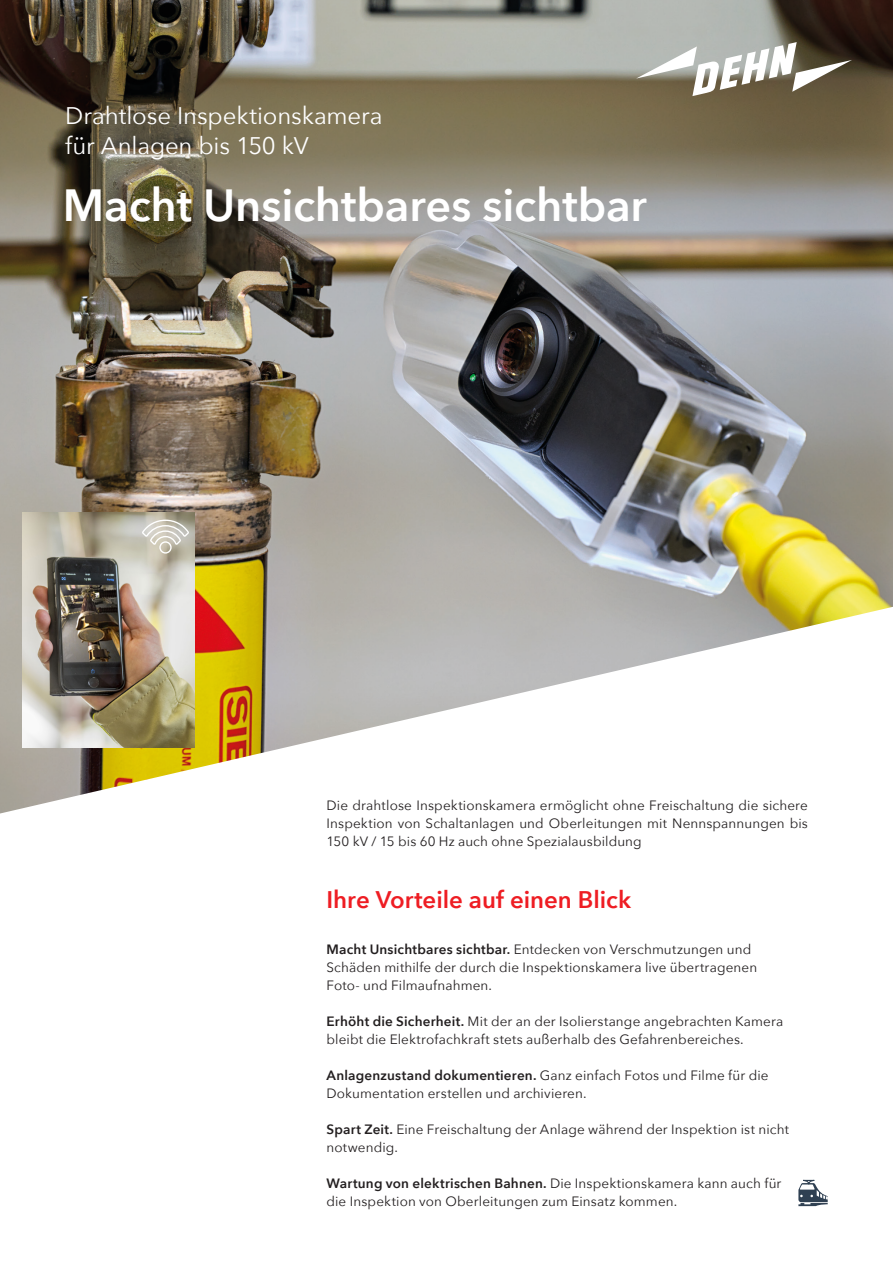
<style>
.page{position:relative;width:893px;height:1263px;background:#fff}
.page>*{position:absolute;margin:0;border:0;box-sizing:border-box;transform-origin:0 0}
.Title_Head_30_36pt{font:600 45px "Avenir Next";color:#fff}
.Title_Subhead_16_20pt{font:24px/30px "Avenir Next";letter-spacing:-.005em;color:#fff}
.Head_16_20pt_Red{font:600 24px "Avenir Next";color:#ee1d23}
.Copy{font:13.5px/18px "Avenir Next";letter-spacing:.01em;color:#231f20}
.Copy_9_12pt{font:13.5px/18px "Avenir Next";letter-spacing:.01em;color:#231f20;text-align:justify}
.s1{font-weight:600}
</style>
<div class="page">
<img style="left:0;top:0;width:893px;height:813px">
<svg style="left:636px;top:42px;width:216px;height:54px"></svg>
<img style="left:22px;top:513px;width:172px;height:234px">
<svg style="left:141px;top:519px;width:49px;height:35px;background:#cdcabe"></svg>
<svg style="left:798px;top:1180px;width:30px;height:26px"></svg>
<p class="Title_Subhead_16_20pt" style="left:65px;top:100px;width:319px">Drahtlose Inspektionskamera für Anlagen bis 150 kV</p>
<p class="Title_Head_30_36pt" style="left:63px;top:166px;width:586px">Macht Unsichtbares sichtbar</p>
<p class="Copy_9_12pt" style="left:326px;top:796px;width:483px">Die drahtlose Inspektionskamera ermöglicht ohne Freischaltung die sichere Inspektion von Schaltanlagen und Oberleitungen mit Nennspannungen bis 150 kV / 15 bis 60 Hz auch ohne Spezialausbildung</p>
<p class="Head_16_20pt_Red" style="left:326px;top:878px;width:306px">Ihre Vorteile auf einen Blick</p>
<p class="Copy" style="left:326px;top:940px;width:432px"><span class="s1">Macht Unsichtbares sichtbar.</span> Entdecken von Verschmutzungen und<br>Schäden mithilfe der durch die Inspektionskamera live übertragenen<br>Foto- und Filmaufnahmen.</p>
<p class="Copy" style="left:326px;top:1012px;width:458px"><span class="s1">Erhöht die Sicherheit.</span> Mit der an der Isolierstange angebrachten Kamera bleibt die Elektrofachkraft stets außerhalb des Gefahrenbereiches.</p>
<p class="Copy" style="left:326px;top:1066px;width:444px"><span class="s1">Anlagenzustand dokumentieren.</span> Ganz einfach Fotos und Filme für die<br>Dokumentation erstellen und archivieren.</p>
<p class="Copy" style="left:326px;top:1120px;width:464px"><span class="s1">Spart Zeit.</span> Eine Freischaltung der Anlage während der Inspektion ist nicht notwendig.</p>
<p class="Copy" style="left:326px;top:1174px;width:456px"><span class="s1">Wartung von elektrischen Bahnen.</span> Die Inspektionskamera kann auch für die Inspektion von Oberleitungen zum Einsatz kommen.</p>
</div>
